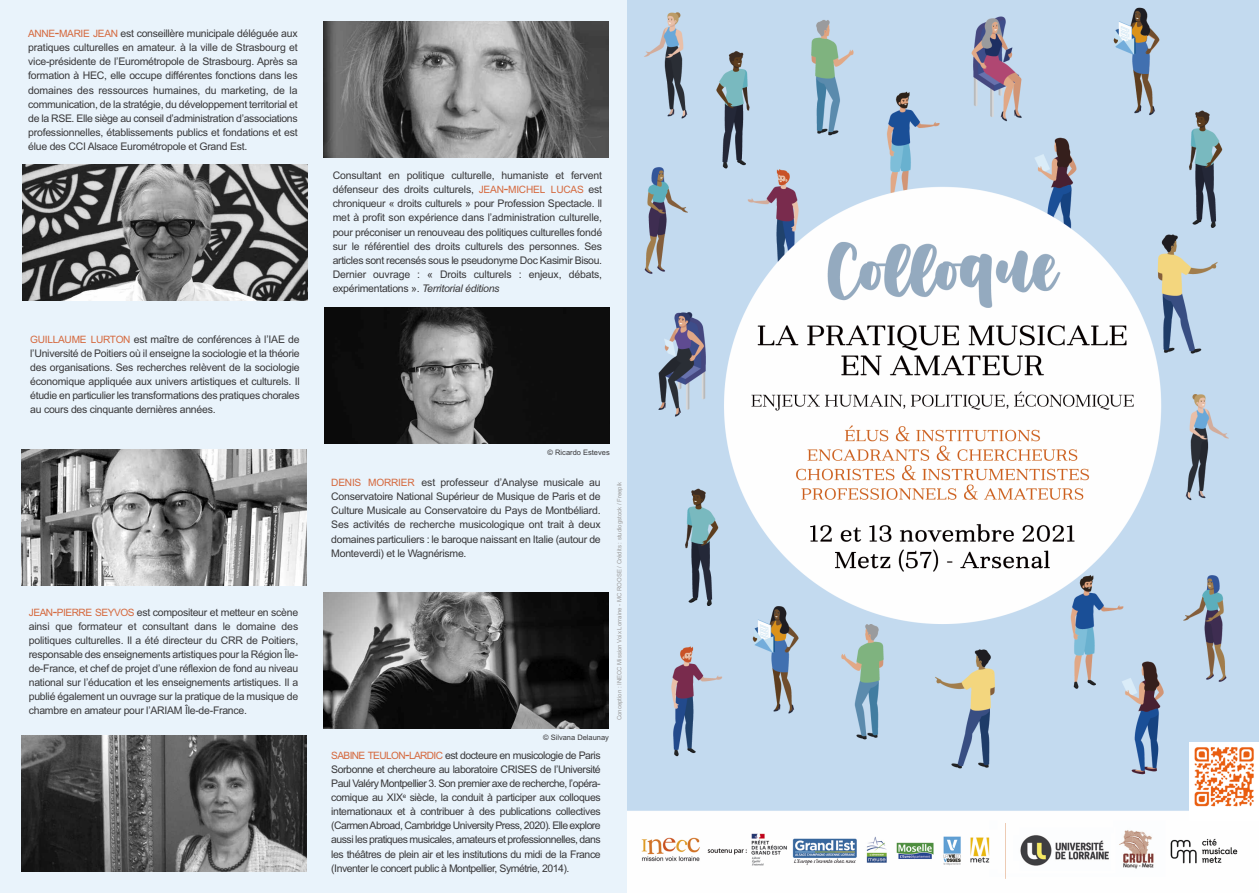
<style>
.page{position:relative;width:1259px;height:893px;background:#fff}
.page>*{position:absolute;margin:0;border:0;box-sizing:border-box;transform-origin:0 0}
.t1{font:10.5px/14.1px "Arial";letter-spacing:-.025em;color:#39383a;text-align:justify}
.t2{font:7.5px "Arial";color:#39383a}
.t3{font:6px "Arial";color:#9c9c9c}
.s1{font-size:10.2px;color:#d5693e}
.s2{font-size:13.5px;color:#d5693e}
.s3{font-style:italic}
</style>
<div class="page">
<div style="left:0;top:0;width:643px;height:893px;background:#e9f3fb"></div>
<img style="left:627px;top:0;width:632px;height:893px">
<img style="left:323px;top:593px;width:285px;height:136px">
<img style="left:21px;top:736px;width:285px;height:136px">
<img style="left:21px;top:450px;width:285px;height:136px">
<img style="left:22px;top:164px;width:285px;height:136px">
<img style="left:325px;top:307px;width:284px;height:136px">
<img style="left:323px;top:21px;width:285px;height:136px">
<div style="left:1189px;top:742px;width:70px;height:79px;background:#fff"></div>
<img style="left:1194px;top:747px;width:60px;height:60px">
<p class="t1" style="left:28px;top:27px;width:271px"><span class="s1">ANNE</span><span class="s2">-</span><span class="s1">MARIE JEAN</span> est conseillère municipale déléguée aux pratiques culturelles en amateur. à la ville de Strasbourg et vice-présidente de l’Eurométropole de Strasbourg. Après sa formation à HEC, elle occupe différentes fonctions dans les domaines des ressources humaines, du marketing, de la communication, de la stratégie, du développement territorial et de la RSE. Elle siège au conseil d’administration d’associations professionnelles, établissements publics et fondations et est élue des CCI Alsace Eurométropole et Grand Est.</p>
<p class="t1" style="left:30px;top:332px;width:271px"><span class="s1">GUILLAUME LURTON</span> est maître de conférences à l’IAE de l’Université de Poitiers où il enseigne la sociologie et la théorie des organisations. Ses recherches relèvent de la sociologie économique appliquée aux univers artistiques et culturels. Il étudie en particulier les transformations des pratiques chorales au cours des cinquante dernières années.</p>
<p class="t1" style="left:29px;top:605px;width:271px"><span class="s1">JEAN</span><span class="s2">-</span><span class="s1">PIERRE SEYVOS</span> est compositeur et metteur en scène ainsi que formateur et consultant dans le domaine des politiques culturelles. Il a été directeur du CRR de Poitiers, responsable des enseignements artistiques pour la Région Île&shy;de-France, et chef de projet d’une réflexion de fond au niveau national sur l’éducation et les enseignements artistiques. Il a publié également un ouvrage sur la pratique de la musique de chambre en amateur pour l’ARIAM Île-de-France.</p>
<p class="t1" style="left:333px;top:168px;width:271px">Consultant en politique culturelle, humaniste et fervent défenseur des droits culturels, <span class="s1">JEAN</span><span class="s2">-</span><span class="s1">MICHEL LUCAS</span> est chroniqueur « droits culturels » pour Profession Spectacle. ll met à profit son expérience dans l’administration culturelle, pour préconiser un renouveau des politiques culturelles fondé sur le référentiel des droits culturels des personnes. Ses articles sont recensés sous le pseudonyme Doc Kasimir Bisou.<br>Dernier ouvrage : « Droits culturels : enjeux, débats, expérimentations ». <span class="s3">Territorial éditions</span></p>
<p class="t2" style="left:547px;top:448px;width:64px">© Ricardo Esteves</p>
<p class="t1" style="left:331px;top:475px;width:271px"><span class="s1">DENIS MORRIER</span> est professeur d’Analyse musicale au Conservatoire National Supérieur de Musique de Paris et de Culture Musicale au Conservatoire du Pays de Montbéliard.<br>Ses activités de recherche musicologique ont trait à deux domaines particuliers : le baroque naissant en Italie (autour de Monteverdi) et le Wagnérisme.</p>
<p class="t2" style="left:543px;top:733px;width:67px">© Silvana Delaunay</p>
<p class="t1" style="left:331px;top:748px;width:271px"><span class="s1">SABINE TEULON</span><span class="s2">-</span><span class="s1">LARDIC</span> est docteure en musicologie de Paris Sorbonne et chercheure au laboratoire CRISES de l’Université Paul Valéry Montpellier 3. Son premier axe de recherche, l’opéra&shy;comique au XIX<sup>e</sup> siècle, la conduit à participer aux colloques internationaux et à contribuer à des publications collectives (CarmenAbroad, Cambridge University Press, 2020). Elle explore aussi les pratiques musicales, amateurs et professionnelles, dans les théâtres de plein air et les institutions du midi de la France (Inventer le concert public à Montpellier, Symétrie, 2014).</p>
<p class="t3" style="left:616px;top:720px;width:240px;rotate:-90deg">Conception : INECC Mission Voix Lorraine - MC ROOSE / Crédits : studiogstock / Freepik</p>
</div>
